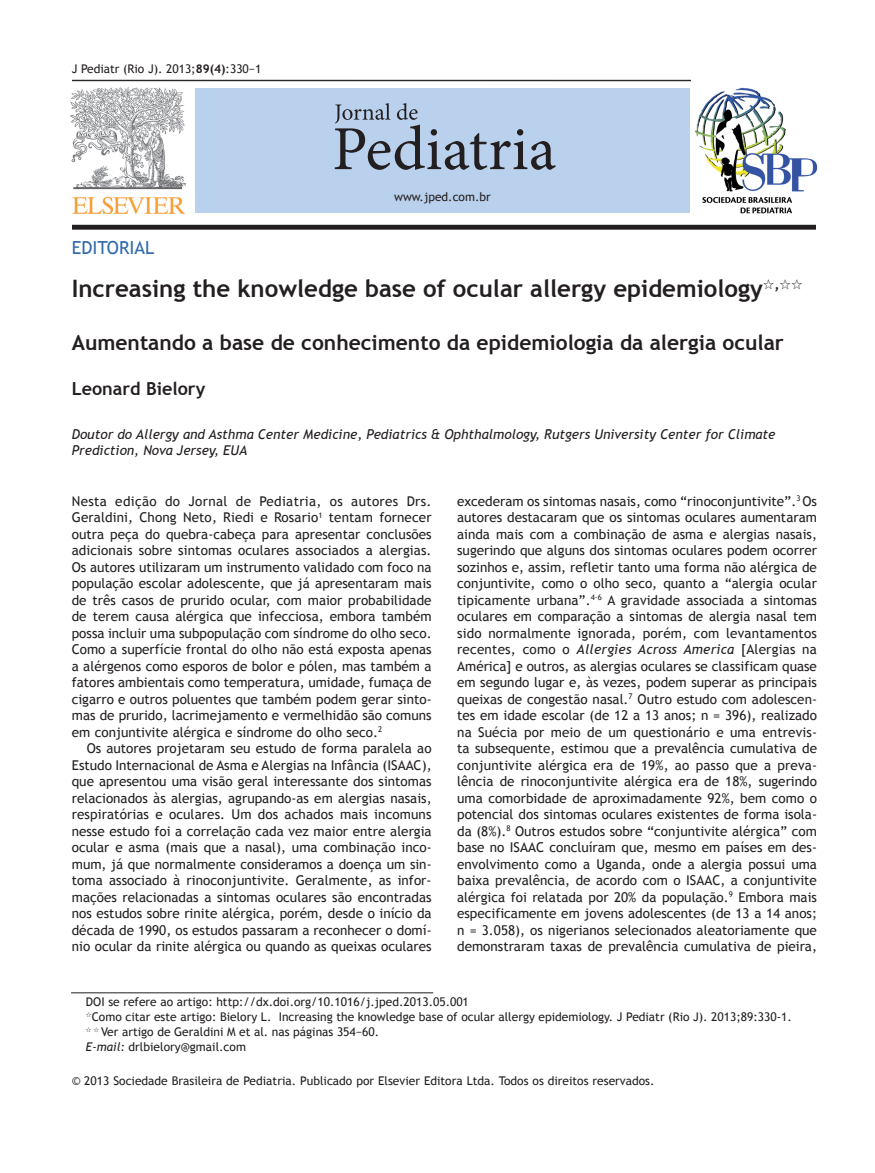
<style>
.page{position:relative;width:875px;height:1173px;background:#fff}
.page>*{position:absolute;margin:0;border:0;box-sizing:border-box;transform-origin:0 0}
.t1{font:700 24px "Trebuchet MS";color:#231f20}
.t2{font:700 21px "Trebuchet MS";color:#231f20}
.t3{font:700 18px "Trebuchet MS";color:#231f20}
.t4{font:18px "Trebuchet MS";color:#306aad}
.t5{font:13.5px/16.5px "Trebuchet MS";color:#231f20;text-align:justify}
.t6{font:italic 13.5px/16.5px "Trebuchet MS";color:#231f20}
.t7{font:12px/15px "Trebuchet MS";color:#231f20}
.s1{font-weight:700}
.s2{font-style:italic}
</style>
<div class="page">
<div style="left:195px;top:88px;width:495px;height:125px;background:#b9d1ec"></div>
<img style="left:71px;top:87px;width:114px;height:127px">
<svg style="left:335px;top:103px;width:221px;height:67px"></svg>
<img style="left:694px;top:88px;width:124px;height:126px">
<hr style="left:72px;top:80px;width:619px;height:1px;background:#231f20">
<hr style="left:72px;top:225px;width:744px;height:4px;background:#231f20">
<hr style="left:71px;top:992px;width:362px;height:1px;background:#231f20">
<p class="t7" style="left:72px;top:61px;width:191px">J Pediatr (Rio J). 2013;<span class="s1">89(4)</span>:330−1</p>
<p class="t7" style="left:394px;top:189px;width:98px">www.jped.com.br</p>
<h3 class="t4" style="left:72px;top:237px;width:84px">EDITORIAL</h3>
<h1 class="t1" style="left:72px;top:273px;width:732px">Increasing the knowledge base of ocular allergy epidemiology☆<sup>,</sup>☆☆</h1>
<h2 class="t2" style="left:72px;top:330px;width:714px">Aumentando a base de conhecimento da epidemiologia da alergia ocular</h2>
<h3 class="t3" style="left:72px;top:377px;width:135px">Leonard Bielory</h3>
<p class="t6" style="left:72px;top:426px;width:705px">Doutor do Allergy and Asthma Center Medicine, Pediatrics &amp; Ophthalmology, Rutgers University Center for Climate<br>Prediction, Nova Jersey, EUA</p>
<p class="t5" style="left:72px;top:493px;width:361px">Nesta edição do Jornal de Pediatria, os autores Drs.<br>Geraldini, Chong Neto, Riedi e Rosario<sup>1</sup> tentam fornecer outra peça do quebra-cabeça para apresentar conclusões adicionais sobre sintomas oculares associados a alergias.<br>Os autores utilizaram um instrumento validado com foco na população escolar adolescente, que já apresentaram mais de três casos de prurido ocular, com maior probabilidade de terem causa alérgica que infecciosa, embora também possa incluir uma subpopulação com síndrome do olho seco.<br>Como a superfície frontal do olho não está exposta apenas a alérgenos como esporos de bolor e pólen, mas também a fatores ambientais como temperatura, umidade, fumaça de cigarro e outros poluentes que também podem gerar sinto&shy;mas de prurido, lacrimejamento e vermelhidão são comuns em conjuntivite alérgica e síndrome do olho seco.<sup>2</sup></p>
<p class="t5" style="left:72px;top:740px;width:361px;text-indent:15px">Os autores projetaram seu estudo de forma paralela ao Estudo Internacional de Asma e Alergias na Infância (ISAAC), que apresentou uma visão geral interessante dos sintomas relacionados às alergias, agrupando-as em alergias nasais, respiratórias e oculares. Um dos achados mais incomuns nesse estudo foi a correlação cada vez maior entre alergia ocular e asma (mais que a nasal), uma combinação inco&shy;mum, já que normalmente consideramos a doença um sin&shy;toma associado à rinoconjuntivite. Geralmente, as infor&shy;mações relacionadas a sintomas oculares são encontradas nos estudos sobre rinite alérgica, porém, desde o início da década de 1990, os estudos passaram a reconhecer o domí&shy;nio ocular da rinite alérgica ou quando as queixas oculares</p>
<p class="t5" style="left:457px;top:493px;width:361px">excederam os sintomas nasais, como “rinoconjuntivite”.<sup>3</sup> Os autores destacaram que os sintomas oculares aumentaram ainda mais com a combinação de asma e alergias nasais, sugerindo que alguns dos sintomas oculares podem ocorrer sozinhos e, assim, refletir tanto uma forma não alérgica de conjuntivite, como o olho seco, quanto a “alergia ocular tipicamente urbana”.<sup>4-6</sup> A gravidade associada a sintomas oculares em comparação a sintomas de alergia nasal tem sido normalmente ignorada, porém, com levantamentos recentes, como o <span class="s2">Allergies Across America</span> [Alergias na América] e outros, as alergias oculares se classificam quase em segundo lugar e, às vezes, podem superar as principais queixas de congestão nasal.<sup>7</sup> Outro estudo com adolescen&shy;tes em idade escolar (de 12 a 13 anos; n = 396), realizado na Suécia por meio de um questionário e uma entrevis&shy;ta subsequente, estimou que a prevalência cumulativa de conjuntivite alérgica era de 19%, ao passo que a preva&shy;lência de rinoconjuntivite alérgica era de 18%, sugerindo uma comorbidade de aproximadamente 92%, bem como o potencial dos sintomas oculares existentes de forma isola&shy;da (8%).<sup>8</sup> Outros estudos sobre “conjuntivite alérgica” com base no ISAAC concluíram que, mesmo em países em des&shy;envolvimento como a Uganda, onde a alergia possui uma baixa prevalência, de acordo com o ISAAC, a conjuntivite alérgica foi relatada por 20% da população.<sup>9</sup> Embora mais especificamente em jovens adolescentes (de 13 a 14 anos; n = 3.058), os nigerianos selecionados aleatoriamente que demonstraram taxas de prevalência cumulativa de pieira,</p>
<p class="t7" style="left:86px;top:994px;width:707px">DOI se refere ao artigo: http://dx.doi.org/10.1016/j.jped.2013.05.001<br>☆Como citar este artigo: Bielory L. Increasing the knowledge base of ocular allergy epidemiology. J Pediatr (Rio J). 2013;89:330-1. ☆ ☆ Ver artigo de Geraldini M et al. nas páginas 354−60.<br><span class="s2">E-mail:</span> drlbielory@gmail.com</p>
<p class="t7" style="left:72px;top:1073px;width:584px">© 2013 Sociedade Brasileira de Pediatria. Publicado por Elsevier Editora Ltda. Todos os direitos reservados.</p>
</div>
